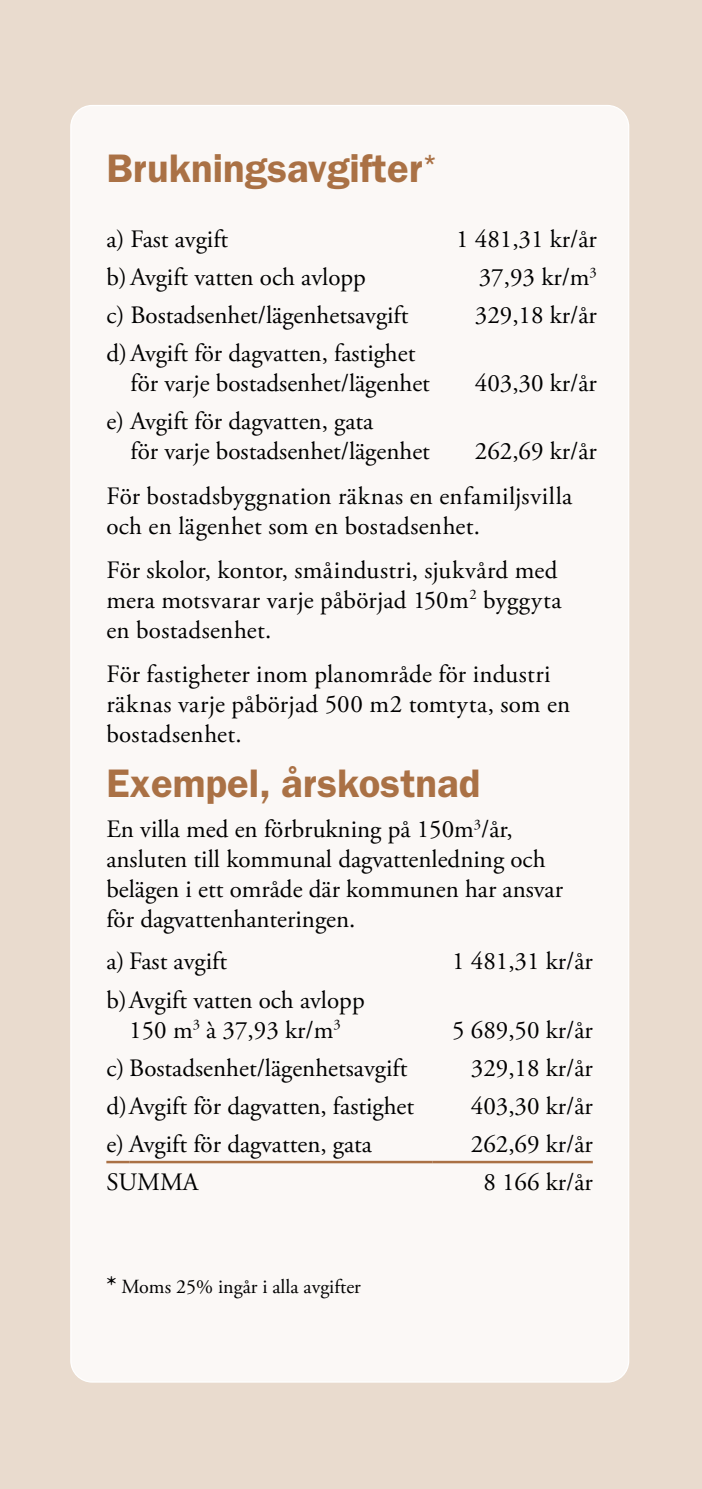
<style>
.page{position:relative;width:702px;height:1489px;background:#fff}
.page>*{position:absolute;margin:0;border:0;box-sizing:border-box;transform-origin:0 0}
.t1{font:600 40px "ITC Franklin Gothic Std";color:#aa7145}
.Tabelltext{font:25px/30px "Adobe Garamond Pro";color:#000}
.P_Brödtext{font:25px/30px "Adobe Garamond Pro";letter-spacing:.015em;color:#000}
.Tabelltext-2{font:20px "Adobe Garamond Pro";color:#000}
.s1{font-weight:700;font-size:25px}
</style>
<div class="page">
<div style="left:0;top:0;width:702px;height:1488px;background:#e9dbce"></div>
<div style="left:71px;top:105px;width:557px;height:1276px;background:#fbf8f6;border-radius:21px"></div>
<hr style="left:106px;top:1160px;width:23px;height:3px;background:#aa7145">
<hr style="left:129px;top:1160px;width:303px;height:3px;background:#aa7145">
<hr style="left:432px;top:1160px;width:160px;height:3px;background:#aa7145">
<h2 class="t1" style="left:106px;top:144px;width:332px">Brukningsavgifter<sup>*</sup></h2>
<p class="Tabelltext" style="left:106px;top:225px;width:123px">a) Fast avgift</p>
<p class="Tabelltext" style="left:456px;top:225px;width:142px">1 481,31 kr/år</p>
<p class="Tabelltext" style="left:106px;top:263px;width:261px">b)Avgift vatten och avlopp</p>
<p class="Tabelltext" style="left:479px;top:263px;width:119px">37,93 kr/m<sup>3</sup></p>
<p class="Tabelltext" style="left:106px;top:301px;width:304px">c) Bostadsenhet/lägenhetsavgift</p>
<p class="Tabelltext" style="left:475px;top:301px;width:123px">329,18 kr/år</p>
<p class="Tabelltext" style="left:106px;top:339px;width:310px">d)Avgift för dagvatten, fastighet</p>
<p class="Tabelltext" style="left:130px;top:369px;width:301px">för varje bostadsenhet/lägenhet</p>
<p class="Tabelltext" style="left:475px;top:369px;width:123px">403,30 kr/år</p>
<p class="Tabelltext" style="left:106px;top:407px;width:268px">e) Avgift för dagvatten, gata</p>
<p class="Tabelltext" style="left:130px;top:437px;width:301px">för varje bostadsenhet/lägenhet</p>
<p class="Tabelltext" style="left:475px;top:437px;width:123px">262,69 kr/år</p>
<p class="P_Brödtext" style="left:106px;top:481px;width:467px">För bostadsbyggnation räknas en enfamiljsvilla och en lägenhet som en bostadsenhet.</p>
<p class="P_Brödtext" style="left:106px;top:555px;width:456px">För skolor, kontor, småindustri, sjukvård med mera motsvarar varje påbörjad 150m<sup>2</sup> byggyta en bostadsenhet.</p>
<p class="P_Brödtext" style="left:106px;top:660px;width:465px">För fastigheter inom planområde för industri räknas varje påbörjad 500 m2 tomtyta, som en bostadsenhet.</p>
<h2 class="t1" style="left:106px;top:759px;width:375px">Exempel, årskostnad</h2>
<p class="Tabelltext" style="left:106px;top:815px;width:458px">En villa med en förbrukning på 150m<sup>3</sup>/år, ansluten till kommunal dagvattenledning och belägen i ett område där kommunen har ansvar för dagvattenhanteringen.</p>
<p class="Tabelltext" style="left:106px;top:947px;width:122px">a) Fast avgift</p>
<p class="Tabelltext" style="left:452px;top:947px;width:142px">1 481,31 kr/år</p>
<p class="Tabelltext" style="left:106px;top:985px;width:260px">b)Avgift vatten och avlopp</p>
<p class="Tabelltext" style="left:129px;top:1015px;width:213px">150 m<sup>3</sup> à 37,93 kr/m<sup>3</sup></p>
<p class="Tabelltext" style="left:452px;top:1015px;width:142px">5 689,50 kr/år</p>
<p class="Tabelltext" style="left:106px;top:1053px;width:302px">c) Bostadsenhet/lägenhetsavgift</p>
<p class="Tabelltext" style="left:471px;top:1053px;width:123px">329,18 kr/år</p>
<p class="Tabelltext" style="left:106px;top:1091px;width:309px">d)Avgift för dagvatten, fastighet</p>
<p class="Tabelltext" style="left:471px;top:1091px;width:123px">403,30 kr/år</p>
<p class="Tabelltext" style="left:106px;top:1129px;width:267px">e) Avgift för dagvatten, gata</p>
<p class="Tabelltext" style="left:471px;top:1129px;width:123px">262,69 kr/år</p>
<p class="Tabelltext" style="left:106px;top:1168px;width:94px">SUMMA</p>
<p class="Tabelltext" style="left:483px;top:1168px;width:111px">8 166 kr/år</p>
<p class="Tabelltext-2" style="left:106px;top:1274px;width:256px"><span class="s1">*</span> Moms 25% ingår i alla avgifter</p>
</div>
